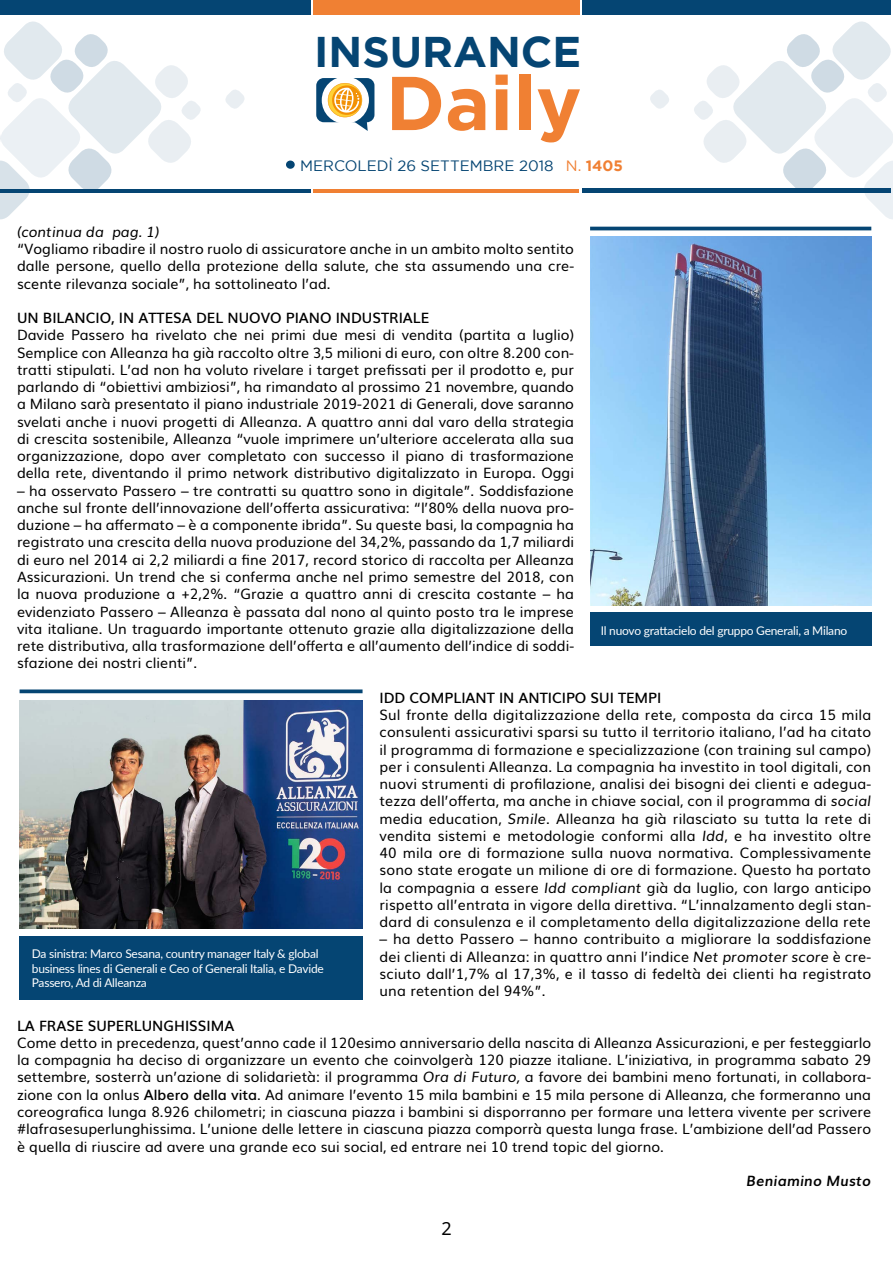
<style>
.page{position:relative;width:893px;height:1263px;background:#fff}
.page>*{position:absolute;margin:0;border:0;box-sizing:border-box;transform-origin:0 0}
.t1{font:700 76.05px "Gotham";color:#f08033}
.t2{font:700 42.9px "Gotham";color:#054573}
.t3{font:18px "Noto Sans";color:#000}
.t4{font:15px "Gotham";color:#054573}
.t5{font:14.25px/17.2px "Muli";color:#000;text-align:justify}
.t6{font:600 14.25px "Muli";color:#000}
.t7{font:italic 14.25px "Muli";color:#000}
.t8{font:italic 700 14.25px "Muli";letter-spacing:.02em;color:#000}
.t9{font:12px/14.4px "Lato";letter-spacing:-.02em;color:#fff}
.s1{color:#f08033}
.s2{font-weight:700;color:#f08033}
.s3{font-style:italic}
.s4{font-weight:600}
</style>
<div class="page">
<div style="left:0;top:0;width:310px;height:15px;background:#054573"></div>
<div style="left:583px;top:0;width:308px;height:14px;background:#054573"></div>
<div style="left:313px;top:0;width:267px;height:15px;background:#f08033"></div>
<hr style="left:0;top:189px;width:310px;height:3px;background:#054573">
<hr style="left:583px;top:188px;width:308px;height:4px;background:#054573">
<hr style="left:314px;top:189px;width:265px;height:3px;background:#f08033">
<div style="left:316px;top:78px;width:58px;height:44px;background:#054573;border-radius:8px"></div>
<div style="left:322px;top:77px;width:47px;height:47px;background:#fff;border-radius:50%"></div>
<svg style="left:328px;top:83px;width:40px;height:48px"></svg>
<div style="left:286px;top:161px;width:9px;height:8px;background:#054573;border-radius:50%"></div>
<svg style="left:225px;top:90px;width:20px;height:19px"></svg>
<svg style="left:650px;top:90px;width:19px;height:19px"></svg>
<svg style="left:691px;top:21px;width:202px;height:198px"></svg>
<svg style="left:0;top:21px;width:203px;height:199px"></svg>
<img style="left:590px;top:236px;width:281px;height:370px">
<hr style="left:590px;top:227px;width:281px;height:3px;background:#054573">
<img style="left:20px;top:701px;width:342px;height:228px">
<svg style="left:20px;top:689px;width:343px;height:4px"></svg>
<div style="left:590px;top:612px;width:281px;height:34px;background:#054573"></div>
<div style="left:19px;top:936px;width:344px;height:64px;background:#054573"></div>
<h2 class="t2" style="left:314px;top:27px;width:269px">INSURANCE</h2>
<h1 class="t1" style="left:386px;top:59px;width:197px">Daily</h1>
<p class="t4" style="left:300px;top:157px;width:324px">MERCOLEDÌ 26 SETTEMBRE 2018 <span class="s1">N.</span> <span class="s2">1405</span></p>
<p class="t7" style="left:17px;top:220px;width:144px">(continua da pag. 1)</p>
<p class="t5" style="left:17px;top:239px;width:559px">“Vogliamo ribadire il nostro ruolo di assicuratore anche in un ambito molto sentito dalle persone, quello della protezione della salute, che sta assumendo una cre&shy;scente rilevanza sociale”, ha sottolineato l’ad.</p>
<p class="t6" style="left:17px;top:306px;width:414px">UN BILANCIO, IN ATTESA DEL NUOVO PIANO INDUSTRIALE</p>
<p class="t5" style="left:17px;top:325px;width:559px">Davide Passero ha rivelato che nei primi due mesi di vendita (partita a luglio)<br>Semplice con Alleanza ha già raccolto oltre 3,5 milioni di euro, con oltre 8.200 con&shy;tratti stipulati. L’ad non ha voluto rivelare i target prefissati per il prodotto e, pur parlando di “obiettivi ambiziosi”, ha rimandato al prossimo 21 novembre, quando a Milano sarà presentato il piano industriale 2019-2021 di Generali, dove saranno svelati anche i nuovi progetti di Alleanza. A quattro anni dal varo della strategia di crescita sostenibile, Alleanza “vuole imprimere un’ulteriore accelerata alla sua organizzazione, dopo aver completato con successo il piano di trasformazione della rete, diventando il primo network distributivo digitalizzato in Europa. Oggi</p>
<p class="t5" style="left:17px;top:481px;width:559px">– ha osservato Passero – tre contratti su quattro sono in digitale”. Soddisfazione anche sul fronte dell’innovazione dell’offerta assicurativa: “l’80% della nuova pro&shy;duzione – ha affermato – è a componente ibrida”. Su queste basi, la compagnia ha registrato una crescita della nuova produzione del 34,2%, passando da 1,7 miliardi di euro nel 2014 ai 2,2 miliardi a fine 2017, record storico di raccolta per Alleanza Assicurazioni. Un trend che si conferma anche nel primo semestre del 2018, con la nuova produzione a +2,2%. “Grazie a quattro anni di crescita costante – ha evidenziato Passero – Alleanza è passata dal nono al quinto posto tra le imprese vita italiane. Un traguardo importante ottenuto grazie alla digitalizzazione della rete distributiva, alla trasformazione dell’offerta e all’aumento dell’indice di soddi&shy;sfazione dei nostri clienti”.</p>
<p class="t6" style="left:379px;top:686px;width:283px">IDD COMPLIANT IN ANTICIPO SUI TEMPI</p>
<p class="t5" style="left:379px;top:705px;width:493px">Sul fronte della digitalizzazione della rete, composta da circa 15 mila consulenti assicurativi sparsi su tutto il territorio italiano, l’ad ha citato il programma di formazione e specializzazione (con training sul campo) per i consulenti Alleanza. La compagnia ha investito in tool digitali, con nuovi strumenti di profilazione, analisi dei bisogni dei clienti e adegua&shy;tezza dell’offerta, ma anche in chiave social, con il programma di <span class="s3">social </span>media education, <span class="s3">Smile</span>. Alleanza ha già rilasciato su tutta la rete di vendita sistemi e metodologie conformi alla <span class="s3">Idd</span>, e ha investito oltre 40 mila ore di formazione sulla nuova normativa. Complessivamente sono state erogate un milione di ore di formazione. Questo ha portato la compagnia a essere <span class="s3">Idd compliant</span> già da luglio, con largo anticipo rispetto all’entrata in vigore della direttiva. “L’innalzamento degli stan&shy;dard di consulenza e il completamento della digitalizzazione della rete</p>
<p class="t5" style="left:379px;top:929px;width:493px">– ha detto Passero – hanno contribuito a migliorare la soddisfazione dei clienti di Alleanza: in quattro anni l’indice <span class="s3">Net promoter score</span> è cre&shy;sciuto dall’1,7% al 17,3%, e il tasso di fedeltà dei clienti ha registrato una retention del 94%”.</p>
<p class="t6" style="left:17px;top:1014px;width:219px">LA FRASE SUPERLUNGHISSIMA</p>
<p class="t5" style="left:17px;top:1033px;width:856px">Come detto in precedenza, quest’anno cade il 120esimo anniversario della nascita di Alleanza Assicurazioni, e per festeggiarlo la compagnia ha deciso di organizzare un evento che coinvolgerà 120 piazze italiane. L’iniziativa, in programma sabato 29 settembre, sosterrà un’azione di solidarietà: il programma <span class="s3">Ora di Futuro,</span> a favore dei bambini meno fortunati, in collabora&shy;zione con la onlus <span class="s4">Albero della vita</span>. Ad animare l’evento 15 mila bambini e 15 mila persone di Alleanza, che formeranno una coreografica lunga 8.926 chilometri; in ciascuna piazza i bambini si disporranno per formare una lettera vivente per scrivere #lafrasesuperlunghissima. L’unione delle lettere in ciascuna piazza comporrà questa lunga frase. L’ambizione dell’ad Passero è quella di riuscire ad avere una grande eco sui social, ed entrare nei 10 trend topic del giorno.</p>
<p class="t8" style="left:746px;top:1169px;width:126px">Beniamino Musto</p>
<p class="t9" style="left:601px;top:623px;width:248px">Il nuovo grattacielo del gruppo Generali, a Milano</p>
<p class="t9" style="left:32px;top:946px;width:293px">Da sinistra: Marco Sesana, country manager Italy &amp; global business lines di Generali e Ceo of Generali Italia, e Davide<br>Passero, Ad di Alleanza</p>
<p class="t3" style="left:441px;top:1216px;width:12px">2</p>
</div>
